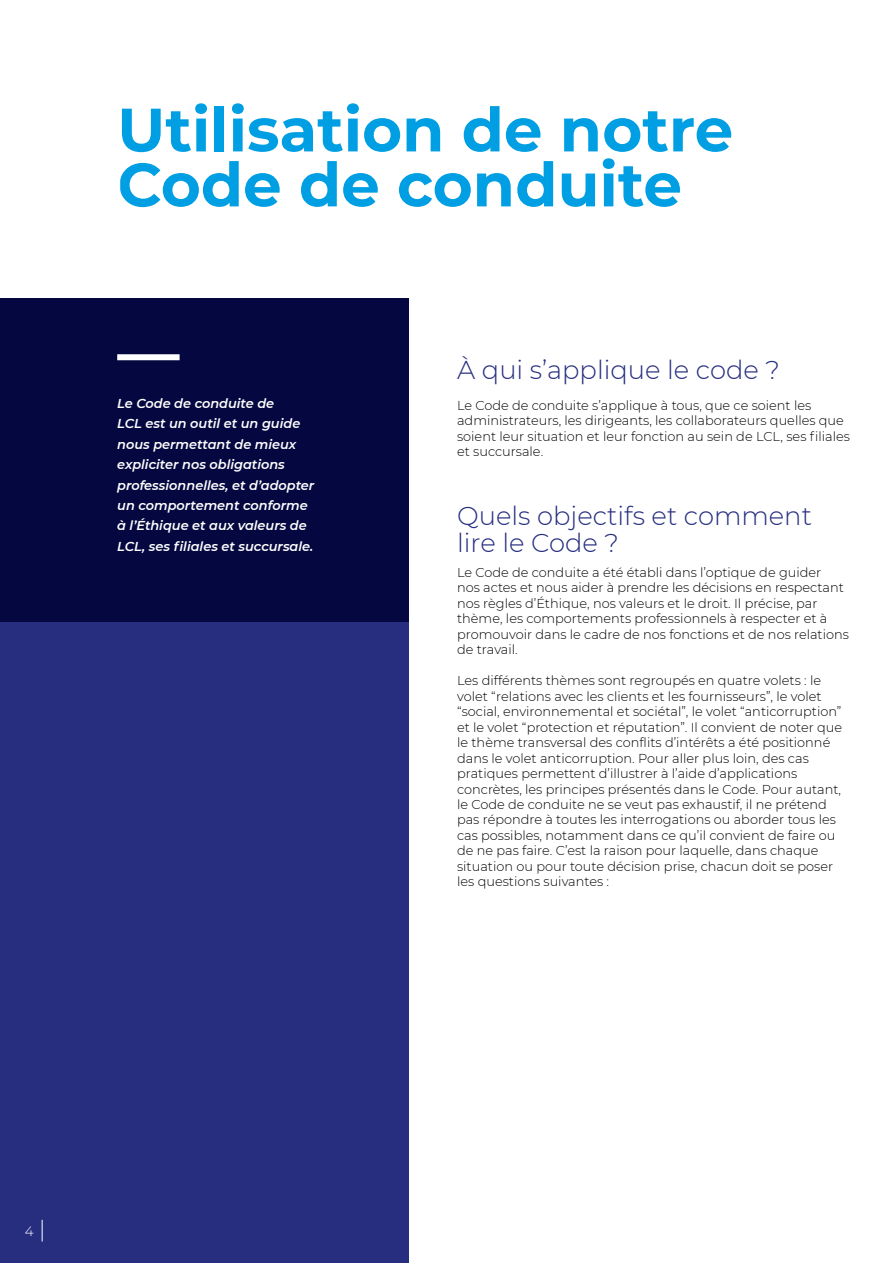
<style>
.page{position:relative;width:893px;height:1263px;background:#fff}
.page>*{position:absolute;margin:0;border:0;box-sizing:border-box;transform-origin:0 0}
.t1{font:700 61.05px/54.9px "Montserrat";color:#009fe3}
.t2{font:300 25.8px/26.8px "Montserrat";color:#272e80}
.t3{font:300 13.5px "Montserrat";color:#fff}
.t4{font:300 12.9px/15.5px "Montserrat";color:#000}
.t5{font:italic 600 12.9px/20.4px "Montserrat";color:#fff}
</style>
<div class="page">
<div style="left:0;top:298px;width:409px;height:965px;background:#272e80"></div>
<div style="left:0;top:298px;width:408px;height:323px;background:#050840"></div>
<div style="left:117px;top:354px;width:63px;height:6px;background:#fff"></div>
<svg style="left:42px;top:1220px;width:1px;height:21px"></svg>
<h1 class="t1" style="left:117px;top:99px;width:617px">Utilisation de notre<br>Code de conduite</h1>
<p class="t5" style="left:117px;top:393px;width:199px">Le Code de conduite de<br>LCL est un outil et un guide nous permettant de mieux expliciter nos obligations professionnelles, et d’adopter un comportement conforme à l’Éthique et aux valeurs de<br>LCL, ses filiales et succursale.</p>
<h2 class="t2" style="left:457px;top:356px;width:324px">À qui s’applique le code ?</h2>
<p class="t4" style="left:457px;top:397px;width:394px">Le Code de conduite s’applique à tous, que ce soient les administrateurs, les dirigeants, les collaborateurs quelles que soient leur situation et leur fonction au sein de LCL, ses filiales et succursale.</p>
<h2 class="t2" style="left:457px;top:502px;width:356px">Quels objectifs et comment lire le Code ?</h2>
<p class="t4" style="left:457px;top:564px;width:393px">Le Code de conduite a été établi dans l’optique de guider<br>nos actes et nous aider à prendre les décisions en respectant nos règles d’Éthique, nos valeurs et le droit. Il précise, par thème, les comportements professionnels à respecter et à promouvoir dans le cadre de nos fonctions et de nos relations de travail.</p>
<p class="t4" style="left:457px;top:672px;width:387px">Les différents thèmes sont regroupés en quatre volets : le volet “relations avec les clients et les fournisseurs”, le volet “social, environnemental et sociétal”, le volet “anticorruption” et le volet “protection et réputation”. Il convient de noter que le thème transversal des conflits d’intérêts a été positionné dans le volet anticorruption. Pour aller plus loin, des cas pratiques permettent d’illustrer à l’aide d’applications concrètes, les principes présentés dans le Code. Pour autant, le Code de conduite ne se veut pas exhaustif, il ne prétend pas répondre à toutes les interrogations ou aborder tous les cas possibles, notamment dans ce qu’il convient de faire ou de ne pas faire. C’est la raison pour laquelle, dans chaque situation ou pour toute décision prise, chacun doit se poser les questions suivantes :</p>
<p class="t3" style="left:25px;top:1222px;width:10px">4</p>
</div>
